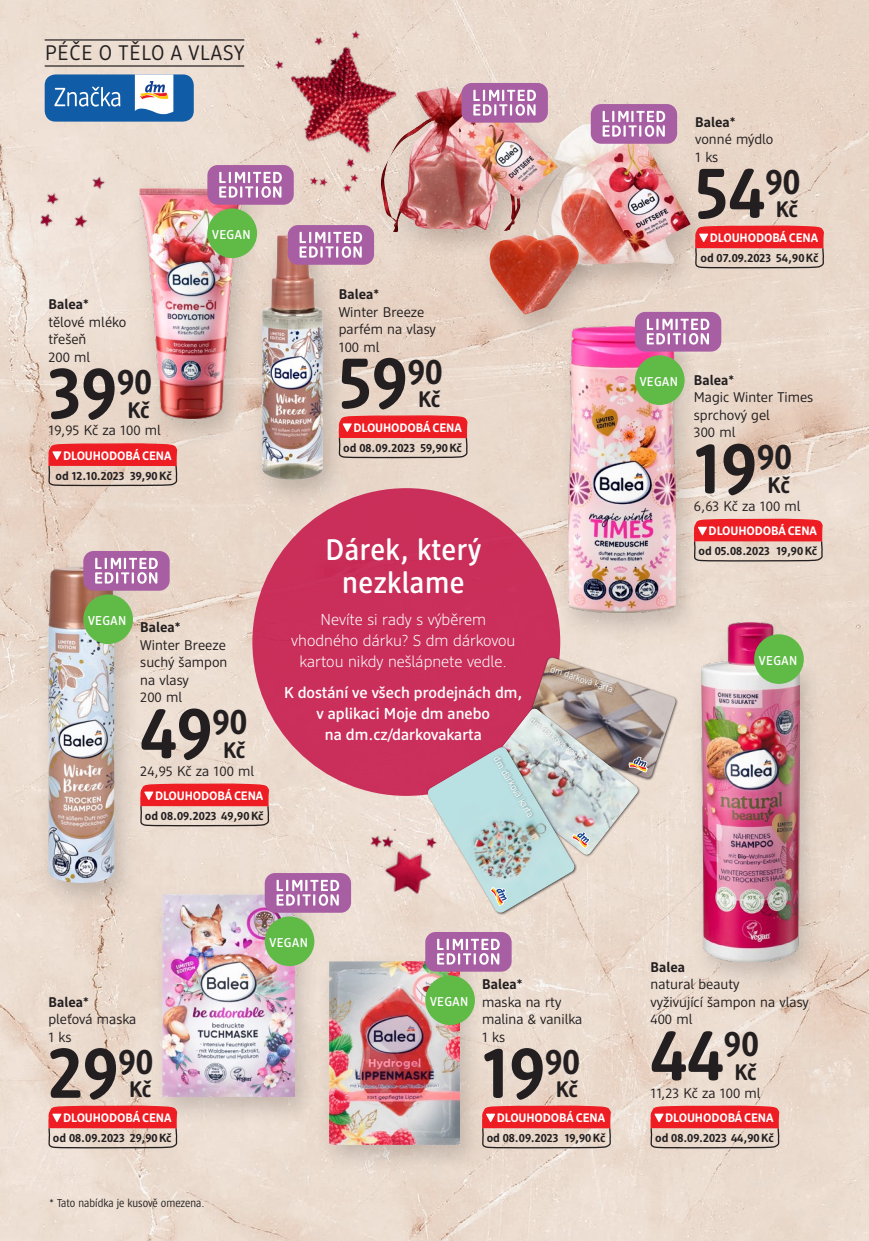
<style>
.page{position:relative;width:869px;height:1241px;background:#fff}
.page>*{position:absolute;margin:0;border:0;box-sizing:border-box;transform-origin:0 0}
.t1{font:700 72.8px "DM Brand";color:#231f20}
.t2{font:500 29.75px/32.7px "DM Brand";letter-spacing:.015em;color:#fff;text-align:center}
.t3{font:700 22.4px "DM Brand";letter-spacing:-.02em;color:#231f20}
.t4{font:21px "DM Brand";letter-spacing:.04em;color:#231f20}
.t5{font:300 15.75px/21px "DM Support";color:#fff;text-align:center}
.t6{font:500 15.75px/21px "DM Support";color:#fff;text-align:center}
.t7{font:14px/17.5px "DM Support";color:#231f20}
.t8{font:700 14px "DM Support";color:#231f20}
.t9{font:500 12.78px "DM Brand";letter-spacing:.03em;color:#fff}
.t10{font:700 12.25px "DM Support";letter-spacing:-.01em;color:#fff}
.t11{font:700 11.9px "DM Support";color:#231f20}
.t12{font:11.38px "DM Intelligence";color:#231f20}
.t13{font:9.45px "DM Brand";color:#fff}
.t14{font:8.92px "DM Brand";color:#fff}
.s1{font-family:"DM Brand";font-weight:500;font-size:12.78px;color:#fff}
.s2{font-weight:700}
</style>
<div class="page">
<img style="left:0;top:0;width:868px;height:1240px">
<img style="left:215px;top:0;width:285px;height:226px">
<img style="left:13px;top:127px;width:145px;height:150px">
<img style="left:355px;top:826px;width:130px;height:125px">
<img style="left:849px;top:121px;width:19px;height:40px">
<div style="left:520px;top:112px;width:194px;height:183px;background:#231f20;opacity:.2"></div>
<img style="left:580px;top:120px;width:110px;height:145px">
<div style="left:368px;top:79px;width:212px;height:181px;background:#231f20;opacity:.2"></div>
<img style="left:380px;top:86px;width:177px;height:146px">
<div style="left:477px;top:227px;width:126px;height:116px;background:#231f20;opacity:.2"></div>
<img style="left:489px;top:233px;width:89px;height:81px">
<div style="left:590px;top:104px;width:86px;height:40px;background:#a85ea2;border-radius:10px"></div>
<svg style="left:602px;top:111px;width:63px;height:26px"></svg>
<div style="left:461px;top:83px;width:86px;height:40px;background:#a85ea2;border-radius:10px"></div>
<svg style="left:473px;top:90px;width:62px;height:26px"></svg>
<svg style="left:694px;top:225px;width:130px;height:44px;background:#e37572"></svg>
<div style="left:688px;top:613px;width:136px;height:378px;background:#231f20;opacity:.2"></div>
<img style="left:701px;top:622px;width:98px;height:339px">
<div style="left:753px;top:634px;width:50px;height:49px;background:#5fbb46;border-radius:50%"></div>
<svg style="left:649px;top:1104px;width:130px;height:44px;background:#e67875"></svg>
<hr style="left:45px;top:39px;width:199px;height:2px;background:#231f20">
<hr style="left:45px;top:65px;width:199px;height:2px;background:#231f20">
<div style="left:45px;top:74px;width:149px;height:48px;background:#115ca6;border-radius:11px"></div>
<svg style="left:135px;top:74px;width:38px;height:41px;background:#d7d7dd"></svg>
<svg style="left:54px;top:87px;width:66px;height:19px"></svg>
<div style="left:252px;top:488px;width:308px;height:307px;background:#ca2f5b;border-radius:50%"></div>
<div style="left:522px;top:656px;width:156px;height:124px;background:#231f20;opacity:.75"></div>
<svg style="left:427px;top:657px;width:248px;height:256px"></svg>
<div style="left:35px;top:558px;width:105px;height:354px;background:#231f20;opacity:.2"></div>
<img style="left:48px;top:566px;width:66px;height:317px">
<div style="left:83px;top:551px;width:87px;height:39px;background:#a85ea2;border-radius:10px"></div>
<svg style="left:95px;top:557px;width:63px;height:26px"></svg>
<div style="left:83px;top:594px;width:50px;height:50px;background:#5fbb46;border-radius:50%"></div>
<svg style="left:139px;top:782px;width:131px;height:45px;background:#e57b78"></svg>
<div style="left:150px;top:886px;width:170px;height:240px;background:#231f20;opacity:.2"></div>
<img style="left:163px;top:894px;width:131px;height:202px">
<div style="left:264px;top:872px;width:87px;height:40px;background:#a85ea2;border-radius:10px"></div>
<svg style="left:276px;top:879px;width:63px;height:26px"></svg>
<div style="left:264px;top:916px;width:50px;height:49px;background:#5fbb46;border-radius:50%"></div>
<svg style="left:48px;top:1104px;width:130px;height:44px;background:#e57774"></svg>
<div style="left:316px;top:953px;width:169px;height:221px;background:#231f20;opacity:.2"></div>
<img style="left:329px;top:961px;width:130px;height:183px">
<div style="left:425px;top:931px;width:86px;height:40px;background:#a85ea2;border-radius:10px"></div>
<svg style="left:437px;top:938px;width:62px;height:26px"></svg>
<div style="left:425px;top:975px;width:49px;height:49px;background:#5fbb46;border-radius:50%"></div>
<svg style="left:481px;top:1104px;width:130px;height:44px;background:#e57773"></svg>
<div style="left:249px;top:226px;width:99px;height:283px;background:#231f20;opacity:.2"></div>
<img style="left:262px;top:235px;width:60px;height:244px">
<div style="left:287px;top:225px;width:87px;height:40px;background:#a85ea2;border-radius:10px"></div>
<svg style="left:299px;top:232px;width:63px;height:26px"></svg>
<svg style="left:338px;top:415px;width:130px;height:44px;background:#e37672"></svg>
<div style="left:555px;top:318px;width:146px;height:324px;background:#231f20;opacity:.2"></div>
<img style="left:568px;top:327px;width:107px;height:285px">
<div style="left:634px;top:312px;width:87px;height:39px;background:#a85ea2;border-radius:10px"></div>
<svg style="left:646px;top:318px;width:63px;height:26px"></svg>
<div style="left:634px;top:355px;width:50px;height:50px;background:#5fbb46;border-radius:50%"></div>
<svg style="left:692px;top:518px;width:131px;height:44px;background:#e47774"></svg>
<div style="left:127px;top:180px;width:141px;height:268px;background:#231f20;opacity:.2"></div>
<img style="left:139px;top:189px;width:105px;height:229px">
<div style="left:207px;top:165px;width:86px;height:40px;background:#a85ea2;border-radius:10px"></div>
<svg style="left:219px;top:172px;width:63px;height:26px"></svg>
<div style="left:207px;top:208px;width:50px;height:50px;background:#5fbb46;border-radius:50%"></div>
<svg style="left:48px;top:442px;width:130px;height:45px;background:#e37672"></svg>
<h3 class="t4" style="left:45px;top:40px;width:200px">PÉČE O TĚLO A VLASY</h3>
<p class="t8" style="left:48px;top:295px;width:42px">Balea*</p>
<p class="t7" style="left:48px;top:313px;width:79px">tělové mléko třešeň<br>200 ml</p>
<h1 class="t1" style="left:48px;top:346px;width:105px">39<sup>90</sup></h1>
<p class="t7" style="left:48px;top:421px;width:114px">19,95 Kč za 100 ml</p>
<p class="t10" style="left:63px;top:447px;width:110px">DLOUHODOBÁ CENA</p>
<p class="t11" style="left:56px;top:468px;width:117px">od 12.10.2023 39,90Kč</p>
<h3 class="t3" style="left:127px;top:395px;width:24px">Kč</h3>
<p class="t9" style="left:212px;top:226px;width:40px">VEGAN</p>
<p class="t8" style="left:338px;top:285px;width:42px">Balea*</p>
<p class="t7" style="left:338px;top:302px;width:98px">Winter Breeze parfém na vlasy<br>100 ml</p>
<h1 class="t1" style="left:338px;top:336px;width:105px">59<sup>90</sup></h1>
<p class="t10" style="left:353px;top:420px;width:110px">DLOUHODOBÁ CENA</p>
<p class="t11" style="left:343px;top:440px;width:120px">od 08.09.2023 59,90Kč</p>
<h3 class="t3" style="left:418px;top:385px;width:24px">Kč</h3>
<p class="t9" style="left:88px;top:612px;width:40px">VEGAN</p>
<p class="t8" style="left:140px;top:618px;width:42px">Balea*</p>
<p class="t7" style="left:140px;top:635px;width:89px">Winter Breeze suchý šampon na vlasy<br>200 ml</p>
<h1 class="t1" style="left:140px;top:686px;width:109px">49<sup>90</sup></h1>
<p class="t7" style="left:140px;top:761px;width:115px">24,95 Kč za 100 ml</p>
<p class="t10" style="left:155px;top:787px;width:110px">DLOUHODOBÁ CENA</p>
<p class="t11" style="left:145px;top:808px;width:120px">od 08.09.2023 49,90Kč</p>
<h3 class="t3" style="left:223px;top:735px;width:24px">Kč</h3>
<h2 class="t2" style="left:325px;top:532px;width:157px">Dárek, který nezklame</h2>
<p class="t5" style="left:291px;top:608px;width:226px">Nevíte si rady s výběrem vhodného dárku? S dm dárkovou kartou nikdy nešlápnete vedle.</p>
<p class="t6" style="left:284px;top:681px;width:240px">K dostání ve všech prodejnách dm, v aplikaci Moje dm anebo<br>na dm.cz/darkovakarta</p>
<p class="t14" style="left:552px;top:663px;width:67px;rotate:18deg">dm dárková karta</p>
<p class="t14" style="left:534px;top:714px;width:67px;rotate:38deg">dm dárková karta</p>
<p class="t13" style="left:501px;top:753px;width:71px;rotate:60deg">dm dárková karta</p>
<p class="t8" style="left:694px;top:113px;width:42px">Balea*</p>
<p class="t7" style="left:694px;top:130px;width:80px">vonné mýdlo<br>1 ks</p>
<h1 class="t1" style="left:694px;top:146px;width:106px">54<sup>90</sup></h1>
<p class="t10" style="left:709px;top:230px;width:110px">DLOUHODOBÁ CENA</p>
<p class="t11" style="left:700px;top:250px;width:119px">od 07.09.2023 54,90Kč</p>
<h3 class="t3" style="left:775px;top:195px;width:24px">Kč</h3>
<p class="t7" style="left:693px;top:371px;width:121px;text-indent:-54px"><span class="s1">VEGAN</span> <span class="s2">Balea*<br></span>Magic Winter Times sprchový gel<br>300 ml</p>
<h1 class="t1" style="left:693px;top:422px;width:99px">19<sup>90</sup></h1>
<p class="t7" style="left:693px;top:497px;width:108px">6,63 Kč za 100 ml</p>
<p class="t10" style="left:708px;top:523px;width:110px">DLOUHODOBÁ CENA</p>
<p class="t11" style="left:698px;top:543px;width:120px">od 05.08.2023 19,90Kč</p>
<h3 class="t3" style="left:767px;top:471px;width:24px">Kč</h3>
<p class="t9" style="left:758px;top:652px;width:40px">VEGAN</p>
<p class="t8" style="left:48px;top:992px;width:42px">Balea*</p>
<p class="t7" style="left:48px;top:1010px;width:89px">pleťová maska<br>1 ks</p>
<h1 class="t1" style="left:48px;top:1026px;width:106px">29<sup>90</sup></h1>
<p class="t10" style="left:63px;top:1109px;width:110px">DLOUHODOBÁ CENA</p>
<p class="t11" style="left:53px;top:1130px;width:120px">od 08.09.2023 29,90Kč</p>
<h3 class="t3" style="left:129px;top:1075px;width:24px">Kč</h3>
<p class="t12" style="left:50px;top:1196px;width:156px">* Tato nabídka je kusově omezena.</p>
<p class="t9" style="left:269px;top:934px;width:40px">VEGAN</p>
<p class="t9" style="left:430px;top:993px;width:40px">VEGAN</p>
<p class="t8" style="left:482px;top:975px;width:42px">Balea*</p>
<p class="t7" style="left:482px;top:992px;width:102px">maska na rty malina &amp; vanilka<br>1 ks</p>
<h1 class="t1" style="left:482px;top:1026px;width:99px">19<sup>90</sup></h1>
<p class="t10" style="left:496px;top:1109px;width:110px">DLOUHODOBÁ CENA</p>
<p class="t11" style="left:486px;top:1130px;width:120px">od 08.09.2023 19,90Kč</p>
<h3 class="t3" style="left:555px;top:1075px;width:24px">Kč</h3>
<p class="t8" style="left:650px;top:957px;width:36px">Balea</p>
<p class="t7" style="left:650px;top:975px;width:160px">natural beauty<br>vyživující šampon na vlasy<br>400 ml</p>
<h1 class="t1" style="left:650px;top:1008px;width:110px">44<sup>90</sup></h1>
<p class="t7" style="left:650px;top:1083px;width:111px">11,23 Kč za 100 ml</p>
<p class="t10" style="left:665px;top:1109px;width:110px">DLOUHODOBÁ CENA</p>
<p class="t11" style="left:654px;top:1130px;width:120px">od 08.09.2023 44,90Kč</p>
<h3 class="t3" style="left:734px;top:1057px;width:24px">Kč</h3>
</div>
